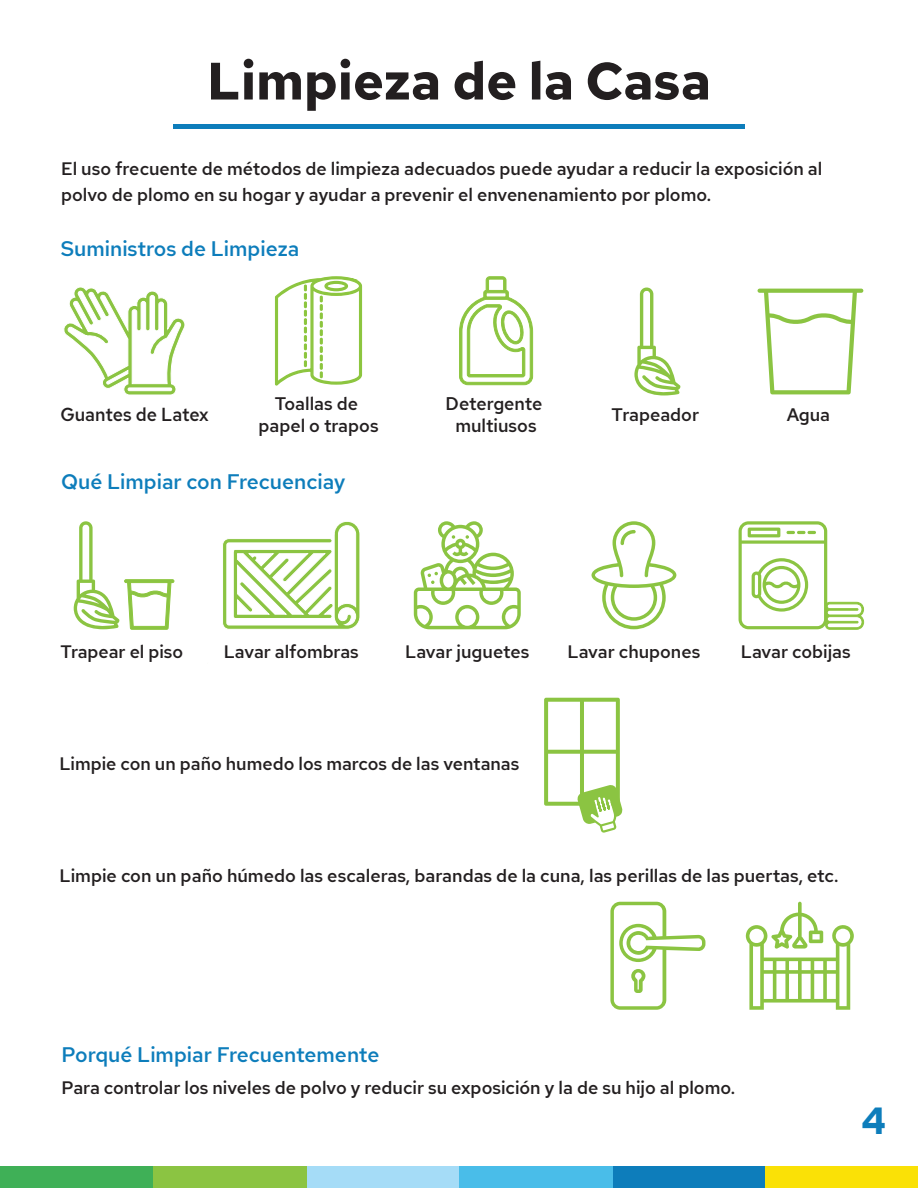
<style>
.page{position:relative;width:918px;height:1188px;background:#fff}
.page>*{position:absolute;margin:0;border:0;box-sizing:border-box;transform-origin:0 0}
.t1{font:700 52.5px "Red Hat Text";color:#231f20}
.t2{font:700 37.65px "Red Hat Text";color:#0d7dbb;scale:.96 1}
.t3{font:500 21px "Red Hat Text";color:#0d7dbb}
.t4{font:500 18.75px "Red Hat Text";color:#231f20;scale:.96 1}
.t5{font:500 18.3px/21.3px "Red Hat Text";color:#231f20;text-align:center}
.t6{font:500 18.15px/21.1px "Red Hat Text";color:#231f20;text-align:center}
.t7{font:500 18px/25.5px "Red Hat Text";color:#231f20}
</style>
<div class="page">
<div style="left:612px;top:1166px;width:153px;height:22px;background:#0d7dbb"></div>
<div style="left:765px;top:1166px;width:153px;height:22px;background:#fae106"></div>
<div style="left:459px;top:1166px;width:153px;height:22px;background:#49bde9"></div>
<div style="left:306px;top:1166px;width:153px;height:22px;background:#a5dcf7"></div>
<div style="left:153px;top:1166px;width:153px;height:22px;background:#8bc442"></div>
<div style="left:0;top:1166px;width:153px;height:22px;background:#3fb057"></div>
<div style="left:173px;top:124px;width:572px;height:5px;background:#0d7dbb"></div>
<svg style="left:64px;top:287px;width:121px;height:108px"></svg>
<svg style="left:275px;top:276px;width:88px;height:110px"></svg>
<svg style="left:459px;top:276px;width:75px;height:110px"></svg>
<svg style="left:757px;top:288px;width:107px;height:107px"></svg>
<svg style="left:634px;top:287px;width:46px;height:109px"></svg>
<svg style="left:544px;top:698px;width:79px;height:135px"></svg>
<svg style="left:74px;top:521px;width:101px;height:109px"></svg>
<svg style="left:222px;top:521px;width:138px;height:109px"></svg>
<svg style="left:592px;top:521px;width:84px;height:108px"></svg>
<svg style="left:739px;top:521px;width:125px;height:109px"></svg>
<svg style="left:414px;top:521px;width:107px;height:108px"></svg>
<svg style="left:746px;top:902px;width:108px;height:108px"></svg>
<svg style="left:610px;top:902px;width:95px;height:108px"></svg>
<h1 class="t1" style="left:207px;top:46px;width:506px">Limpieza de la Casa</h1>
<p class="t7" style="left:61px;top:156px;width:763px">El uso frecuente de métodos de limpieza adecuados puede ayudar a reducir la exposición al polvo de plomo en su hogar y ayudar a prevenir el envenenamiento por plomo.</p>
<p class="t3" style="left:61px;top:234px;width:240px">Suministros de Limpieza</p>
<p class="t4" style="left:60px;top:402px;width:156px">Guantes de Latex</p>
<p class="t6" style="left:258px;top:393px;width:122px">Toallas de papel o trapos</p>
<p class="t5" style="left:446px;top:393px;width:98px">Detergente multiusos</p>
<p class="t6" style="left:612px;top:404px;width:89px">Trapeador</p>
<p class="t7" style="left:787px;top:402px;width:45px">Agua</p>
<p class="t3" style="left:61px;top:468px;width:286px">Qué Limpiar con Frecuenciay</p>
<p class="t7" style="left:60px;top:639px;width:124px">Trapear el piso</p>
<p class="t7" style="left:224px;top:639px;width:137px">Lavar alfombras</p>
<p class="t7" style="left:405px;top:639px;width:126px">Lavar juguetes</p>
<p class="t7" style="left:568px;top:639px;width:134px">Lavar chupones</p>
<p class="t7" style="left:741px;top:639px;width:111px">Lavar cobijas</p>
<p class="t7" style="left:59px;top:751px;width:462px">Limpie con un paño humedo los marcos de las ventanas</p>
<p class="t7" style="left:59px;top:863px;width:781px">Limpie con un paño húmedo las escaleras, barandas de la cuna, las perillas de las puertas, etc.</p>
<p class="t3" style="left:61px;top:1041px;width:320px">Porqué Limpiar Frecuentemente</p>
<p class="t7" style="left:61px;top:1075px;width:675px">Para controlar los niveles de polvo y reducir su exposición y la de su hijo al plomo.</p>
<h2 class="t2" style="left:861px;top:1096px;width:28px">4</h2>
</div>
